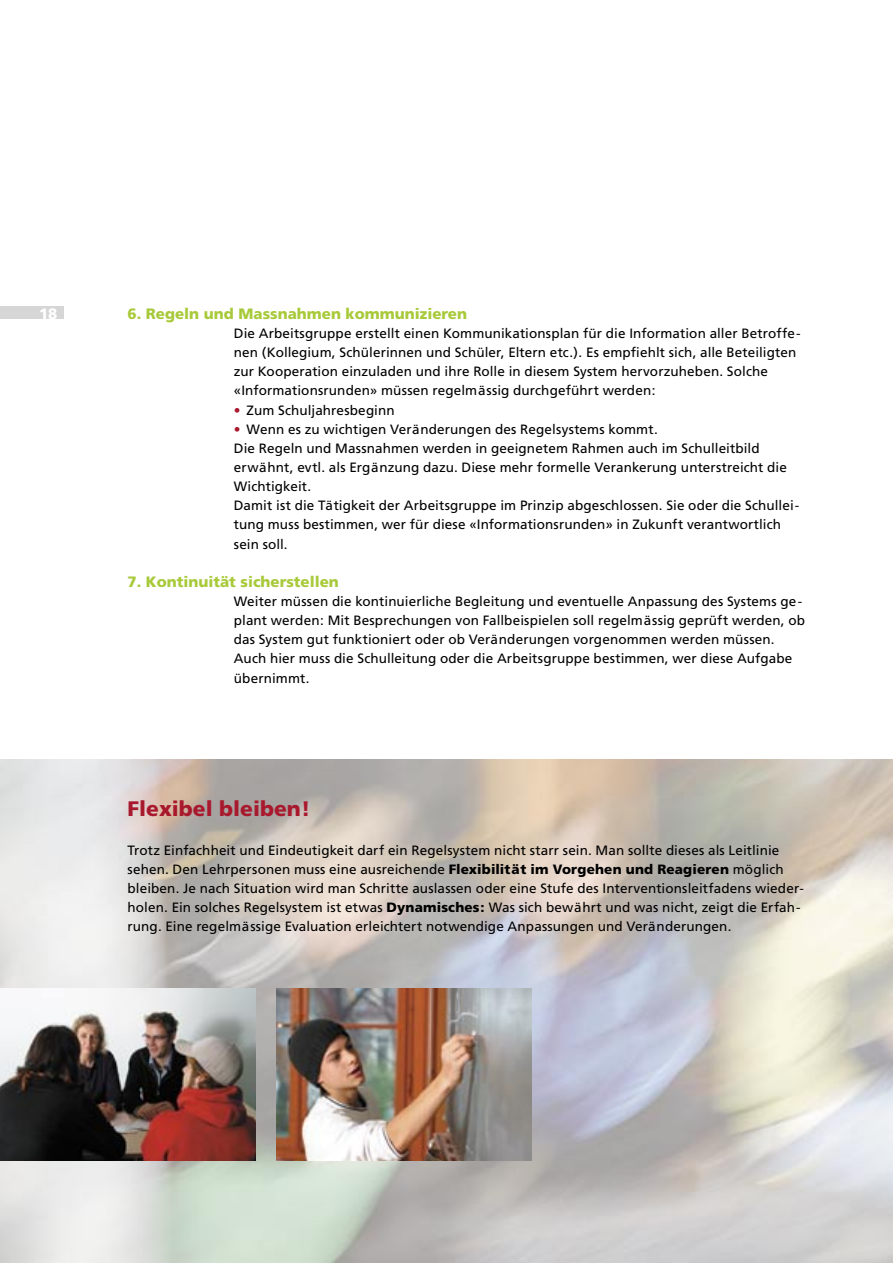
<style>
.page{position:relative;width:893px;height:1263px;background:#fff}
.page>*{position:absolute;margin:0;border:0;box-sizing:border-box;transform-origin:0 0}
.t1{font:900 21px "Frutiger";color:#a9192d}
.t2{font:900 15px "Frutiger";color:#a8ca3a}
.t3{font:900 15px "Frutiger";color:#fff}
.t4{font:13.5px/19.2px "Frutiger";letter-spacing:.01em;color:#000}
.s1{color:#a9192d}
.s2{font-weight:900}
</style>
<div class="page">
<div style="left:0;top:306px;width:64px;height:13px;background:#d6d6d6"></div>
<img style="left:0;top:759px;width:893px;height:504px">
<img style="left:0;top:989px;width:255px;height:172px">
<img style="left:276px;top:989px;width:255px;height:172px">
<p class="t3" style="left:39px;top:305px;width:20px">18</p>
<p class="t2" style="left:128px;top:305px;width:341px">6. Regeln und Massnahmen kommunizieren</p>
<p class="t4" style="left:234px;top:324px;width:568px">Die Arbeitsgruppe erstellt einen Kommunikationsplan für die Information aller Betroffe&shy;nen (Kollegium, Schülerinnen und Schüler, Eltern etc.). Es empfiehlt sich, alle Beteiligten zur Kooperation einzuladen und ihre Rolle in diesem System hervorzuheben. Solche «Informationsrunden» müssen regelmässig durchgeführt werden:</p>
<p class="t4" style="left:234px;top:400px;width:162px"><span class="s1">•</span> Zum Schuljahresbeginn</p>
<p class="t4" style="left:234px;top:419px;width:567px"><span class="s1">•</span> Wenn es zu wichtigen Veränderungen des Regelsystems kommt.<br>Die Regeln und Massnahmen werden in geeignetem Rahmen auch im Schulleitbild erwähnt, evtl. als Ergänzung dazu. Diese mehr formelle Verankerung unterstreicht die Wichtigkeit.<br>Damit ist die Tätigkeit der Arbeitsgruppe im Prinzip abgeschlossen. Sie oder die Schullei&shy;tung muss bestimmen, wer für diese «Informationsrunden» in Zukunft verantwortlich sein soll.</p>
<p class="t2" style="left:128px;top:572px;width:213px">7. Kontinuität sicherstellen</p>
<p class="t4" style="left:234px;top:591px;width:573px">Weiter müssen die kontinuierliche Begleitung und eventuelle Anpassung des Systems ge&shy;plant werden: Mit Besprechungen von Fallbeispielen soll regelmässig geprüft werden, ob das System gut funktioniert oder ob Veränderungen vorgenommen werden müssen.<br>Auch hier muss die Schulleitung oder die Arbeitsgruppe bestimmen, wer diese Aufgabe übernimmt.</p>
<h1 class="t1" style="left:128px;top:796px;width:184px">Flexibel bleiben!</h1>
<p class="t4" style="left:128px;top:840px;width:678px">Trotz Einfachheit und Eindeutigkeit darf ein Regelsystem nicht starr sein. Man sollte dieses als Leitlinie sehen. Den Lehrpersonen muss eine ausreichende <span class="s2">Flexibilität im Vorgehen und Reagieren</span> möglich bleiben. Je nach Situation wird man Schritte auslassen oder eine Stufe des Interventionsleitfadens wieder&shy;holen. Ein solches Regelsystem ist etwas <span class="s2">Dynamisches:</span> Was sich bewährt und was nicht, zeigt die Erfah&shy;rung. Eine regel mässige Evaluation erleichtert notwendige Anpassungen und Veränderungen.</p>
</div>
